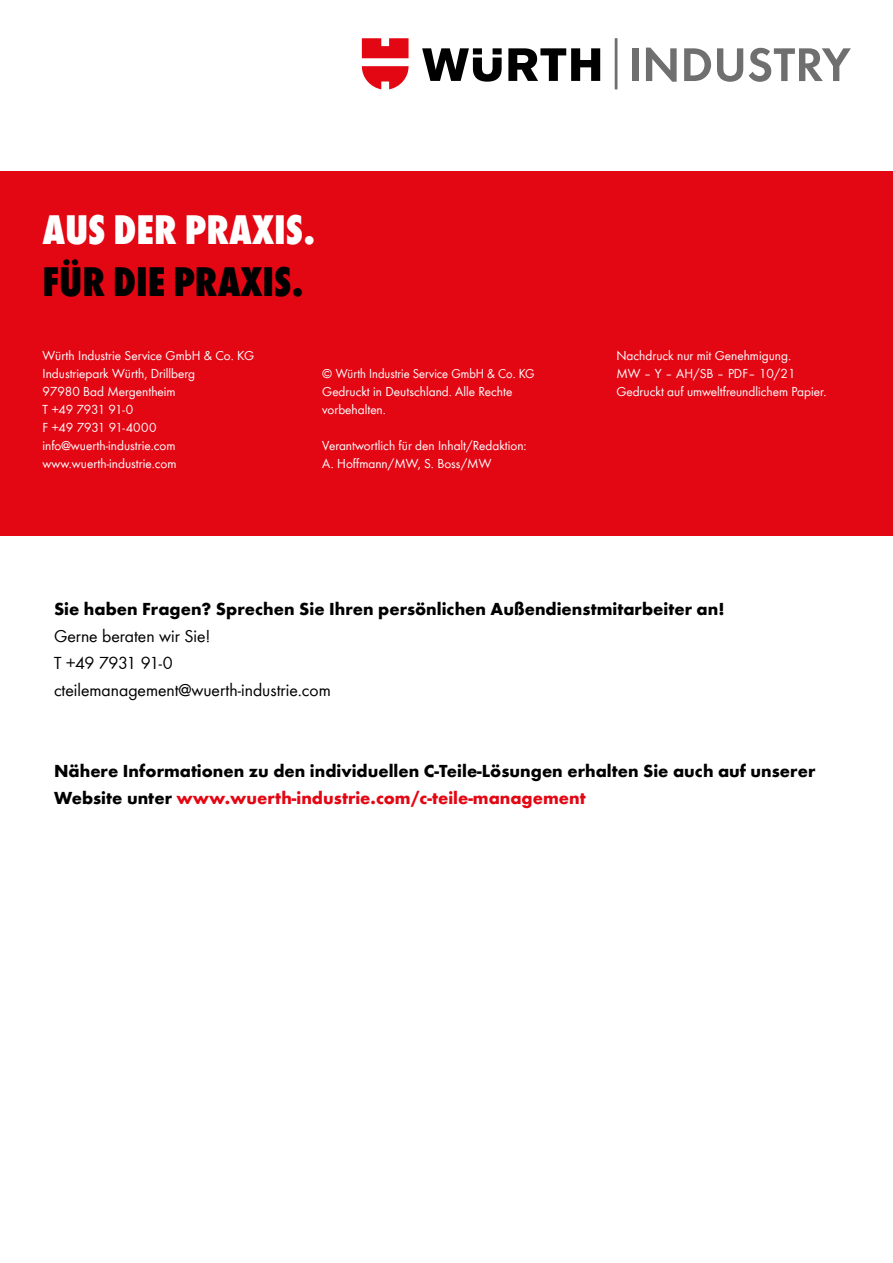
<style>
.page{position:relative;width:893px;height:1263px;background:#fff}
.page>*{position:absolute;margin:0;border:0;box-sizing:border-box;transform-origin:0 0}
.t1{font:800 condensed 42.75px "Wuerth";color:#fff}
.t2{font:800 condensed 42.75px "Wuerth";color:#000}
.t3{font:700 18px/27px "Wuerth";color:#000}
.t4{font:18px/27px "Wuerth";color:#000}
.t5{font:13.5px/18px "Wuerth";color:#fff}
.s1{color:#e30613}
</style>
<div class="page">
<div style="left:632px;top:48px;width:6px;height:33px;background:#706f6f"></div>
<svg style="left:646px;top:48px;width:31px;height:34px"></svg>
<svg style="left:684px;top:48px;width:27px;height:33px"></svg>
<svg style="left:717px;top:48px;width:26px;height:34px"></svg>
<svg style="left:749px;top:48px;width:102px;height:34px"></svg>
<svg style="left:422px;top:48px;width:178px;height:34px"></svg>
<svg style="left:362px;top:38px;width:47px;height:51px"></svg>
<hr style="left:615px;top:38px;width:2px;height:51px;background:#706f6f">
<div style="left:0;top:172px;width:893px;height:364px;background:#e30613"></div>
<h1 class="t1" style="left:43px;top:200px;width:275px">AUS DER PRAXIS.</h1>
<h1 class="t2" style="left:43px;top:251px;width:263px">FÜR DIE PRAXIS.</h1>
<p class="t5" style="left:43px;top:346px;width:213px">Würth Industrie Service GmbH &amp; Co. KG<br>Industriepark Würth, Drillberg<br>97980 Bad Mergentheim<br>T +49 7931 91-0<br>F +49 7931 91-4000 info@wuerth-industrie.com www.wuerth-industrie.com</p>
<p class="t5" style="left:322px;top:364px;width:214px">© Würth Industrie Service GmbH &amp; Co. KG<br>Gedruckt in Deutschland. Alle Rechte vorbehalten.</p>
<p class="t5" style="left:322px;top:436px;width:206px">Verantwortlich für den Inhalt/Redaktion:<br>A. Hoffmann/MW, S. Boss/MW</p>
<p class="t5" style="left:616px;top:346px;width:212px">Nachdruck nur mit Genehmigung.<br>MW – Y – AH/SB – PDF– 10/21<br>Gedruckt auf umweltfreundlichem Papier.</p>
<h2 class="t3" style="left:54px;top:594px;width:672px">Sie haben Fragen? Sprechen Sie Ihren persönlichen Außendienstmitarbeiter an!</h2>
<h2 class="t4" style="left:54px;top:621px;width:278px">Gerne beraten wir Sie!<br>T +49 7931 91-0 cteilemanagement@wuerth-industrie.com</h2>
<h2 class="t3" style="left:54px;top:756px;width:763px">Nähere Informationen zu den individuellen C-Teile-Lösungen erhalten Sie auch auf unserer<br>Website unter <span class="s1">www.wuerth-industrie.com/c-teile-management</span></h2>
</div>
